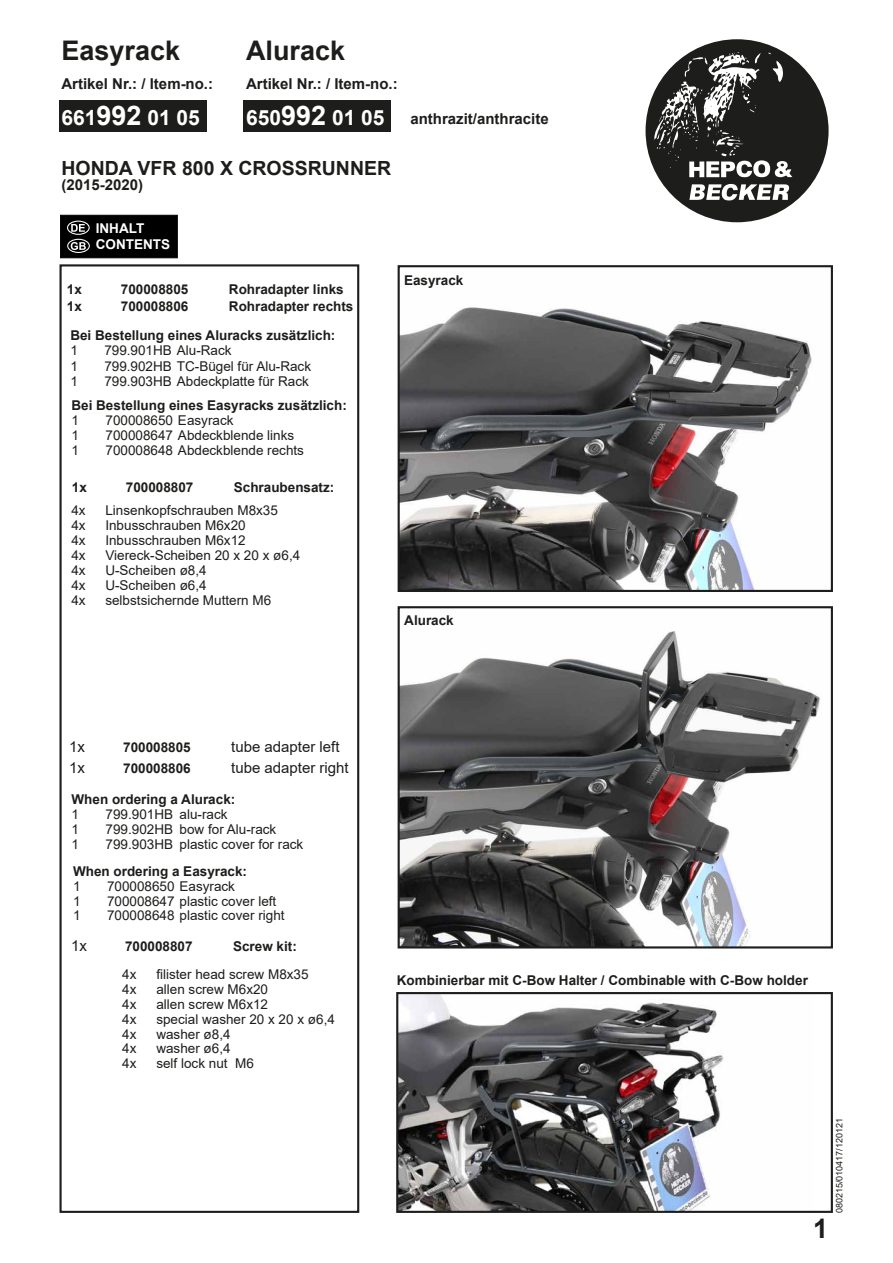
<style>
.page{position:relative;width:893px;height:1263px;background:#fff}
.page>*{position:absolute;margin:0;border:0;box-sizing:border-box;transform-origin:0 0}
.t1{font:700 27px "Arial";color:#1d1d1b}
.t2{font:700 21px "Arial";color:#fff}
.t3{font:700 19.5px "Arial";color:#1d1d1b}
.t4{font:700 15px "Arial";color:#1d1d1b}
.t5{font:15px "Arial";color:#1d1d1b}
.t6{font:13.5px "Arial";color:#1d1d1b}
.t7{font:700 13.5px "Arial";color:#1d1d1b}
.t8{font:700 13.5px/16.2px "Arial";color:#fff}
.t9{font:9px "Arial";color:#1d1d1b}
.s1{font-size:27px}
</style>
<div class="page">
<img style="left:399px;top:995px;width:325px;height:215px">
<div style="left:396px;top:992px;width:437px;height:221px;border:2px solid #1d1d1b"></div>
<img style="left:401px;top:631px;width:419px;height:314px">
<div style="left:398px;top:606px;width:435px;height:342px;border:2px solid #1d1d1b"></div>
<img style="left:401px;top:307px;width:411px;height:282px">
<div style="left:398px;top:265px;width:435px;height:327px;border:2px solid #1d1d1b"></div>
<div style="left:59px;top:264px;width:300px;height:949px;border:2px solid #1d1d1b"></div>
<div style="left:646px;top:39px;width:183px;height:183px;background:#1d1d1b;border-radius:50%"></div>
<svg style="left:689px;top:184px;width:100px;height:16px"></svg>
<svg style="left:653px;top:52px;width:139px;height:125px"></svg>
<div style="left:60px;top:100px;width:147px;height:32px;background:#1d1d1b"></div>
<div style="left:243px;top:100px;width:147px;height:32px;background:#1d1d1b"></div>
<div style="left:60px;top:215px;width:118px;height:43px;background:#000;border:1px solid #000"></div>
<svg style="left:71px;top:224px;width:14px;height:8px"></svg>
<svg style="left:71px;top:242px;width:15px;height:8px"></svg>
<div style="left:67px;top:221px;width:23px;height:14px;border:1px solid #fff;border-radius:50%"></div>
<div style="left:67px;top:239px;width:23px;height:14px;border:1px solid #fff;border-radius:50%"></div>
<h1 class="t1" style="left:61px;top:32px;width:120px">Easyrack</h1>
<p class="t4" style="left:61px;top:73px;width:153px">Artikel Nr.: / Item-no.:</p>
<h2 class="t2" style="left:61px;top:102px;width:140px">661<span class="s1">992</span> 01 05</h2>
<h1 class="t1" style="left:246px;top:32px;width:101px">Alurack</h1>
<p class="t4" style="left:246px;top:73px;width:153px">Artikel Nr.: / Item-no.:</p>
<h2 class="t2" style="left:246px;top:102px;width:140px">650<span class="s1">992</span> 01 05</h2>
<p class="t4" style="left:410px;top:108px;width:140px">anthrazit/anthracite</p>
<h3 class="t3" style="left:61px;top:155px;width:331px">HONDA VFR 800 X CROSSRUNNER</h3>
<p class="t4" style="left:61px;top:174px;width:83px">(2015-2020)</p>
<p class="t8" style="left:96px;top:220px;width:76px">INHALT<br>CONTENTS</p>
<p class="t7" style="left:67px;top:280px;width:17px">1x</p>
<p class="t7" style="left:121px;top:280px;width:69px">700008805</p>
<p class="t7" style="left:229px;top:280px;width:116px">Rohradapter links</p>
<p class="t7" style="left:67px;top:297px;width:17px">1x</p>
<p class="t7" style="left:121px;top:297px;width:69px">700008806</p>
<p class="t7" style="left:229px;top:297px;width:126px">Rohradapter rechts</p>
<p class="t7" style="left:70px;top:326px;width:267px">Bei Bestellung eines Aluracks zusätzlich:</p>
<p class="t6" style="left:70px;top:341px;width:9px">1</p>
<p class="t6" style="left:104px;top:341px;width:129px">799.901HB Alu-Rack</p>
<p class="t6" style="left:70px;top:357px;width:9px">1</p>
<p class="t6" style="left:104px;top:357px;width:208px">799.902HB TC-Bügel für Alu-Rack</p>
<p class="t6" style="left:70px;top:372px;width:9px">1</p>
<p class="t6" style="left:104px;top:372px;width:206px">799.903HB Abdeckplatte für Rack</p>
<p class="t7" style="left:71px;top:396px;width:277px">Bei Bestellung eines Easyracks zusätzlich:</p>
<p class="t6" style="left:71px;top:411px;width:9px">1</p>
<p class="t6" style="left:105px;top:411px;width:129px">700008650 Easyrack</p>
<p class="t6" style="left:71px;top:426px;width:9px">1</p>
<p class="t6" style="left:105px;top:426px;width:190px">700008647 Abdeckblende links</p>
<p class="t6" style="left:71px;top:441px;width:9px">1</p>
<p class="t6" style="left:105px;top:441px;width:200px">700008648 Abdeckblende rechts</p>
<p class="t7" style="left:72px;top:478px;width:17px">1x</p>
<p class="t7" style="left:126px;top:478px;width:69px">700008807</p>
<p class="t7" style="left:234px;top:478px;width:102px">Schraubensatz:</p>
<p class="t6" style="left:71px;top:501px;width:16px">4x</p>
<p class="t6" style="left:105px;top:501px;width:174px">Linsenkopfschrauben M8x35</p>
<p class="t6" style="left:71px;top:516px;width:16px">4x</p>
<p class="t6" style="left:105px;top:516px;width:142px">Inbusschrauben M6x20</p>
<p class="t6" style="left:71px;top:531px;width:16px">4x</p>
<p class="t6" style="left:105px;top:531px;width:142px">Inbusschrauben M6x12</p>
<p class="t6" style="left:71px;top:546px;width:16px">4x</p>
<p class="t6" style="left:105px;top:546px;width:196px">Viereck-Scheiben 20 x 20 x ø6,4</p>
<p class="t6" style="left:71px;top:561px;width:16px">4x</p>
<p class="t6" style="left:105px;top:561px;width:103px">U-Scheiben ø8,4</p>
<p class="t6" style="left:71px;top:576px;width:16px">4x</p>
<p class="t6" style="left:105px;top:576px;width:103px">U-Scheiben ø6,4</p>
<p class="t6" style="left:71px;top:590px;width:16px">4x</p>
<p class="t6" style="left:105px;top:590px;width:167px">selbstsichernde Muttern M6</p>
<p class="t7" style="left:404px;top:271px;width:61px">Easyrack</p>
<p class="t7" style="left:404px;top:611px;width:51px">Alurack</p>
<p class="t5" style="left:69px;top:737px;width:17px">1x</p>
<p class="t7" style="left:123px;top:738px;width:69px">700008805</p>
<p class="t5" style="left:231px;top:737px;width:110px">tube adapter left</p>
<p class="t5" style="left:69px;top:758px;width:17px">1x</p>
<p class="t7" style="left:123px;top:759px;width:69px">700008806</p>
<p class="t5" style="left:231px;top:758px;width:119px">tube adapter right</p>
<p class="t7" style="left:72px;top:790px;width:165px">When ordering a Alurack:</p>
<p class="t6" style="left:72px;top:805px;width:9px">1</p>
<p class="t6" style="left:106px;top:805px;width:123px">799.901HB alu-rack</p>
<p class="t6" style="left:72px;top:820px;width:9px">1</p>
<p class="t6" style="left:106px;top:820px;width:172px">799.902HB bow for Alu-rack</p>
<p class="t6" style="left:72px;top:835px;width:9px">1</p>
<p class="t6" style="left:106px;top:835px;width:199px">799.903HB plastic cover for rack</p>
<p class="t7" style="left:73px;top:862px;width:176px">When ordering a Easyrack:</p>
<p class="t6" style="left:73px;top:877px;width:9px">1</p>
<p class="t6" style="left:107px;top:877px;width:129px">700008650 Easyrack</p>
<p class="t6" style="left:73px;top:891px;width:9px">1</p>
<p class="t6" style="left:107px;top:891px;width:171px">700008647 plastic cover left</p>
<p class="t6" style="left:73px;top:906px;width:9px">1</p>
<p class="t6" style="left:107px;top:906px;width:179px">700008648 plastic cover right</p>
<p class="t5" style="left:71px;top:936px;width:17px">1x</p>
<p class="t7" style="left:125px;top:937px;width:69px">700008807</p>
<p class="t7" style="left:233px;top:937px;width:65px">Screw kit:</p>
<p class="t6" style="left:122px;top:965px;width:16px">4x</p>
<p class="t6" style="left:156px;top:965px;width:154px">filister head screw M8x35</p>
<p class="t6" style="left:122px;top:980px;width:16px">4x</p>
<p class="t6" style="left:156px;top:980px;width:113px">allen screw M6x20</p>
<p class="t6" style="left:122px;top:995px;width:16px">4x</p>
<p class="t6" style="left:156px;top:995px;width:113px">allen screw M6x12</p>
<p class="t6" style="left:122px;top:1010px;width:16px">4x</p>
<p class="t6" style="left:156px;top:1010px;width:180px">special washer 20 x 20 x ø6,4</p>
<p class="t6" style="left:122px;top:1024px;width:16px">4x</p>
<p class="t6" style="left:156px;top:1024px;width:76px">washer ø8,4</p>
<p class="t6" style="left:122px;top:1039px;width:16px">4x</p>
<p class="t6" style="left:156px;top:1039px;width:76px">washer ø6,4</p>
<p class="t6" style="left:122px;top:1054px;width:16px">4x</p>
<p class="t6" style="left:156px;top:1054px;width:99px">self lock nut M6</p>
<p class="t7" style="left:397px;top:971px;width:413px">Kombinierbar mit C-Bow Halter / Combinable with C-Bow holder</p>
<h1 class="t1" style="left:813px;top:1209px;width:17px">1</h1>
<p class="t9" style="left:833px;top:1213px;width:97px;rotate:-90deg">080215/010417/120121</p>
</div>
